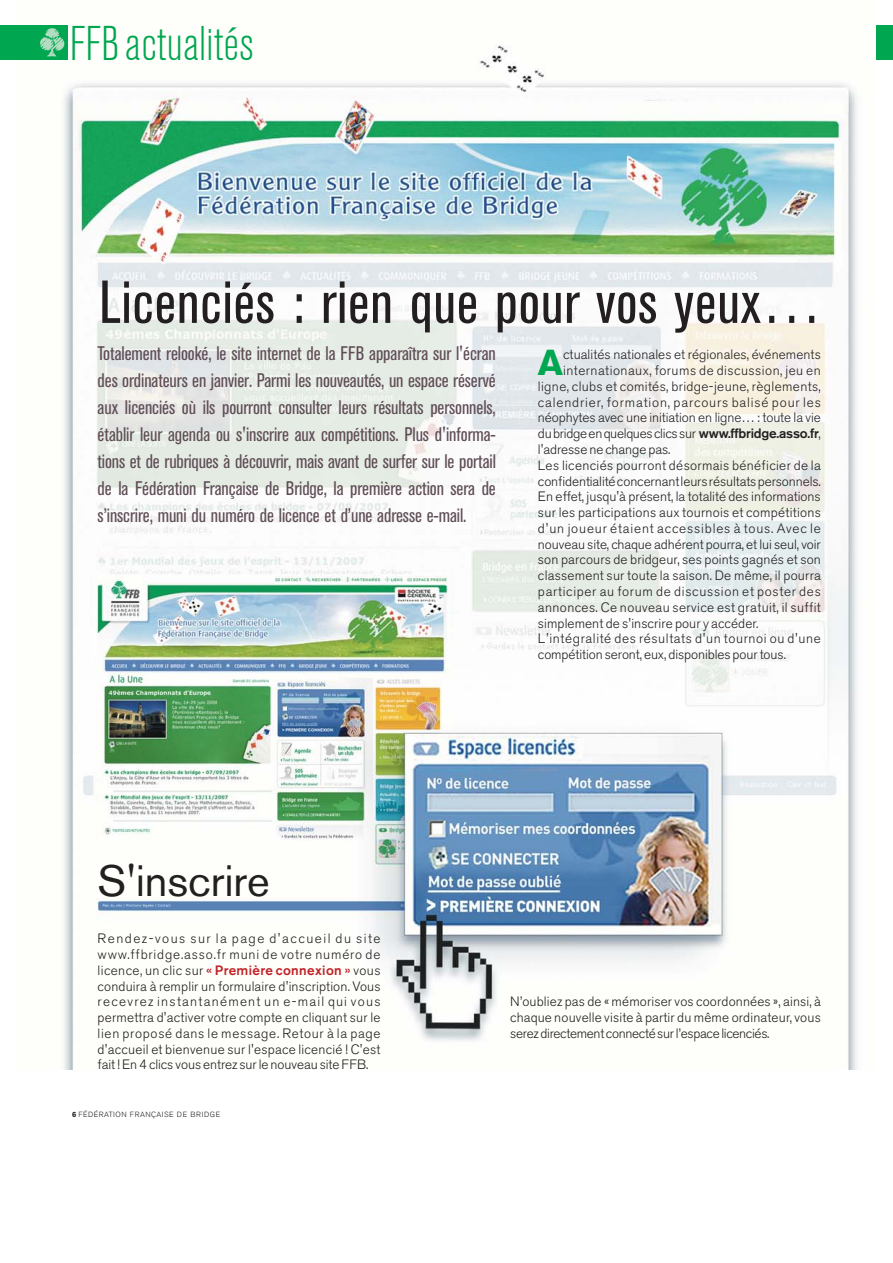
<style>
.page{position:relative;width:893px;height:1263px;background:#fff}
.page>*{position:absolute;margin:0;border:0;box-sizing:border-box;transform-origin:0 0}
.t1{font:condensed 60px "Akzidenz Grotesk BE";letter-spacing:.015em;color:#231f20}
.t2{font:300 condensed 48.3px "Akzidenz Grotesk BE";letter-spacing:.01em;color:#00a650}
.t3{font:43.5px "Akzidenz Grotesk BE";color:#231f20}
.t4{font:700 35.85px "Akzidenz Grotesk BE";color:#00a650}
.t5{font:condensed 19.5px/27px "Akzidenz Grotesk BE";letter-spacing:-.005em;color:#5f4d56;text-align:justify}
.t6{font:300 13.5px/15.8px "Akzidenz Grotesk BE";letter-spacing:.01em;color:#231f20;text-align:justify}
.t7{font:300 13.5px "Akzidenz Grotesk BE";letter-spacing:.06em;color:#231f20}
.t8{font:300 13.5px "Akzidenz Grotesk BE";letter-spacing:-.02em;color:#231f20}
.t9{font:300 13.5px "Akzidenz Grotesk BE";letter-spacing:.03em;color:#231f20}
.t10{font:300 13.5px "Akzidenz Grotesk BE";letter-spacing:.045em;color:#231f20}
.t11{font:300 13.5px "Akzidenz Grotesk BE";letter-spacing:.05em;color:#231f20}
.t12{font:300 13.5px "Akzidenz Grotesk BE";letter-spacing:.035em;color:#231f20}
.t13{font:300 7.5px "Akzidenz Grotesk BE";letter-spacing:.08em;color:#231f20}
.s1{font-weight:500}
.s2{font-weight:500;color:#c12228}
.s3{font-weight:700}
</style>
<div class="page">
<img style="left:64px;top:25px;width:794px;height:1044px">
<div style="left:0;top:25px;width:67px;height:35px;background:#00a650"></div>
<svg style="left:40px;top:28px;width:25px;height:28px"></svg>
<div style="left:876px;top:25px;width:16px;height:35px;background:#00a650"></div>
<h2 class="t2" style="left:70px;top:26px;width:185px">FFBactualités</h2>
<h1 class="t1" style="left:99px;top:280px;width:724px">Licenciés : rien que pour vos yeux…</h1>
<p class="t5" style="left:98px;top:342px;width:400px">Totalement relooké, le site internet de la FFB apparaîtra sur l'écran des ordinateurs en janvier. Parmi les nouveautés, un espace réservé aux licenciés où ils pourront consulter leurs résultats personnels, établir leur agenda ou s'inscrire aux compétitions. Plus d'informa&shy;tions et de rubriques à découvrir, mais avant de surfer sur le portail de la Fédération Française de Bridge, la première action sera de s’inscrire, muni du numéro de licence et d’une adresse e-mail.</p>
<h3 class="t4" style="left:538px;top:350px;width:27px">A</h3>
<p class="t6" style="left:563px;top:348px;width:259px">ctualités nationales et régionales, événements</p>
<p class="t12" style="left:563px;top:366px;width:259px">internationaux, forums de discussion, jeu en</p>
<p class="t6" style="left:538px;top:380px;width:284px">ligne, clubs et comités, bridge-jeune, règlements,</p>
<p class="t7" style="left:538px;top:397px;width:284px">calendrier, formation, parcours balisé pour les</p>
<p class="t6" style="left:538px;top:412px;width:284px">néophytes avec une initiation en ligne… : toute la vie</p>
<p class="t8" style="left:538px;top:429px;width:284px">du bridge en quelques clics sur <span class="s1">www.ffbridge.asso.fr</span>,</p>
<p class="t6" style="left:538px;top:443px;width:134px">l'adresse ne change pas.</p>
<p class="t6" style="left:538px;top:459px;width:284px">Les licenciés pourront désormais bénéficier de la</p>
<p class="t6" style="left:538px;top:475px;width:284px">confidentialité concernant leurs résultats personnels.</p>
<p class="t6" style="left:538px;top:490px;width:284px">En effet, jusqu'à présent, la totalité des informations</p>
<p class="t6" style="left:538px;top:506px;width:284px">sur les participations aux tournois et compétitions</p>
<p class="t7" style="left:538px;top:523px;width:284px">d'un joueur étaient accessibles à tous. Avec le</p>
<p class="t6" style="left:538px;top:538px;width:284px">nouveau site, chaque adhérent pourra, et lui seul, voir</p>
<p class="t6" style="left:538px;top:554px;width:284px">son parcours de bridgeur, ses points gagnés et son</p>
<p class="t6" style="left:538px;top:569px;width:284px">classement sur toute la saison. De même, il pourra</p>
<p class="t11" style="left:538px;top:587px;width:284px">participer au forum de discussion et poster des</p>
<p class="t9" style="left:538px;top:602px;width:284px">annonces. Ce nouveau service est gratuit, il suffit</p>
<p class="t6" style="left:538px;top:617px;width:222px">simplement de s'inscrire pour y accéder.</p>
<p class="t10" style="left:538px;top:634px;width:284px">L'intégralité des résultats d'un tournoi ou d'une</p>
<p class="t6" style="left:538px;top:648px;width:249px">compétition seront, eux, disponibles pour tous.</p>
<h3 class="t3" style="left:98px;top:865px;width:174px">S'inscrire</h3>
<p class="t6" style="left:98px;top:932px;width:284px">Rendez-vous sur la page d'accueil du site www.ffbridge.asso.fr muni de votre numéro de licence, un clic sur <span class="s2">« Première connexion »</span> vous conduira à remplir un formulaire d'inscription. Vous recevrez instantanément un e-mail qui vous permettra d'activer votre compte en cliquant sur le lien proposé dans le message. Retour à la page d'accueil et bienvenue sur l'espace licencié ! C'est fait ! En 4 clics vous entrez sur le nouveau site FFB.</p>
<p class="t13" style="left:72px;top:1112px;width:150px"><span class="s3">6</span> FÉDÉRATION FRANÇAISE DE BRIDGE</p>
<p class="t6" style="left:510px;top:995px;width:312px">N’oubliez pas de « mémoriser vos coordonnées », ainsi, à chaque nouvelle visite à partir du même ordinateur, vous serez directement connecté sur l’espace licenciés.</p>
</div>
